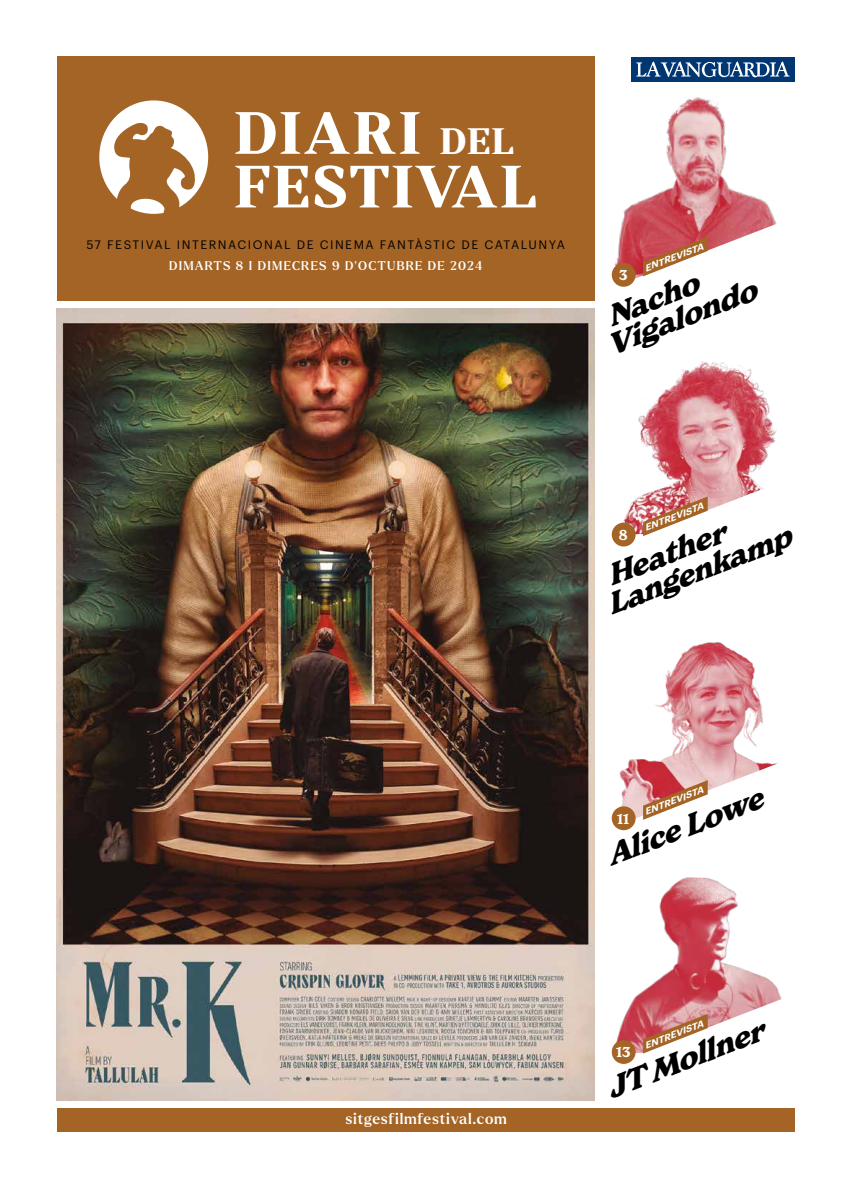
<style>
.page{position:relative;width:851px;height:1188px;background:#fff}
.page>*{position:absolute;margin:0;border:0;box-sizing:border-box;transform-origin:0 0}
.t1{font:700 59.5px/53.6px "Skema Pro Display";letter-spacing:.03em;color:#fff}
.t2{font:italic 700 29px/26.9px "New Spirit";color:#000}
.t3{font:500 15px "Larken";letter-spacing:.05em;color:#fff}
.t4{font:600 14px "New Spirit";color:#fff}
.t5{font:500 12.3px "Larken";letter-spacing:.11em;color:#fff}
.t6{font:12px "Graphik LCG";letter-spacing:.12em;color:#000}
.t7{font:italic 600 9px "Graphik";color:#fff;scale:1.15 1}
.s1{font-size:36.7px}
</style>
<div class="page">
<div style="left:631px;top:57px;width:163px;height:25px;background:#003671"></div>
<svg style="left:636px;top:61px;width:153px;height:16px"></svg>
<div style="left:58px;top:1108px;width:736px;height:23px;background:#a36425"></div>
<img style="left:57px;top:309px;width:537px;height:791px">
<div style="left:57px;top:57px;width:537px;height:244px;background:#a36425"></div>
<div style="left:99px;top:100px;width:109px;height:114px;background:#fff;border-radius:50%"></div>
<svg style="left:112px;top:123px;width:83px;height:91px"></svg>
<img style="left:615px;top:97px;width:162px;height:190px">
<img style="left:618px;top:361px;width:159px;height:173px">
<img style="left:619px;top:642px;width:159px;height:176px">
<img style="left:616px;top:877px;width:166px;height:176px">
<div style="left:611px;top:263px;width:24px;height:24px;background:#a36425;border-radius:50%"></div>
<svg style="left:643px;top:237px;width:64px;height:39px"></svg>
<div style="left:611px;top:523px;width:24px;height:23px;background:#a36425;border-radius:50%"></div>
<svg style="left:643px;top:496px;width:64px;height:40px"></svg>
<div style="left:611px;top:806px;width:24px;height:24px;background:#a36425;border-radius:50%"></div>
<svg style="left:643px;top:780px;width:64px;height:40px"></svg>
<div style="left:611px;top:1040px;width:24px;height:24px;background:#a36425;border-radius:50%"></div>
<svg style="left:643px;top:1014px;width:64px;height:39px"></svg>
<h1 class="t1" style="left:234px;top:105px;width:304px">DIARI <span class="s1">DEL<br></span>FESTIVAL</h1>
<p class="t6" style="left:86px;top:236px;width:480px">57 FESTIVAL INTERNACIONAL DE CINEMA FANTÀSTIC DE CATALUNYA</p>
<p class="t5" style="left:169px;top:257px;width:314px">DIMARTS 8 I DIMECRES 9 D’OCTUBRE DE 2024</p>
<p class="t7" style="left:642px;top:262px;width:56px;rotate:-21deg">ENTREVISTA</p>
<p class="t4" style="left:619px;top:267px;width:10px">3</p>
<h2 class="t2" style="left:592px;top:308px;width:159px;text-indent:10px;rotate:-21deg">Nacho<br>Vigalondo</h2>
<p class="t7" style="left:642px;top:522px;width:56px;rotate:-21deg">ENTREVISTA</p>
<h2 class="t2" style="left:592px;top:568px;width:197px;text-indent:10px;rotate:-21deg">Heather<br>Langenkamp</h2>
<p class="t4" style="left:618px;top:526px;width:10px">8</p>
<p class="t3" style="left:345px;top:1108px;width:163px">sitgesfilmfestival.com</p>
<p class="t7" style="left:642px;top:805px;width:56px;rotate:-21deg">ENTREVISTA</p>
<h2 class="t2" style="left:602px;top:844px;width:166px;rotate:-21deg">Alice Lowe</h2>
<p class="t4" style="left:617px;top:810px;width:13px">11</p>
<p class="t7" style="left:642px;top:1039px;width:56px;rotate:-21deg">ENTREVISTA</p>
<h2 class="t2" style="left:602px;top:1077px;width:167px;rotate:-21deg">JT Mollner</h2>
<p class="t4" style="left:616px;top:1044px;width:16px">13</p>
</div>
